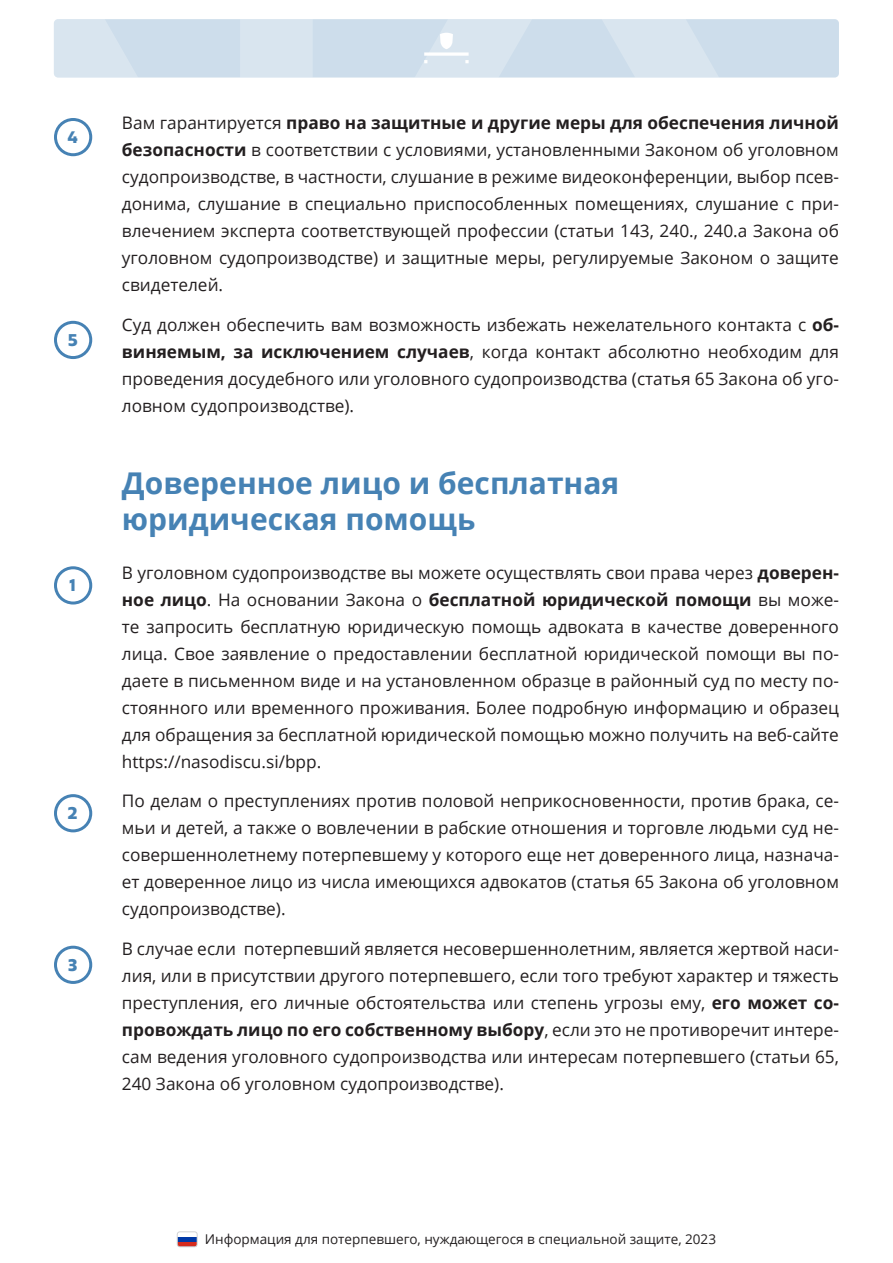
<style>
.page{position:relative;width:893px;height:1263px;background:#fff}
.page>*{position:absolute;margin:0;border:0;box-sizing:border-box;transform-origin:0 0}
.Heading_-_part{font:700 30px/36px "Open Sans";color:#4682b4}
.Besedilo{font:17.25px/27px "Open Sans";color:#231f20;text-align:justify}
.Bulet_-_številke{font:700 16.5px "Mohr";color:#4682b4}
.t1{font:13.5px "Open Sans";color:#231f20}
.s1{font-weight:700}
</style>
<div class="page">
<div style="left:54px;top:19px;width:785px;height:59px;background:#cdddeb;border-radius:4px"></div>
<svg style="left:54px;top:19px;width:694px;height:59px"></svg>
<div style="left:177px;top:1237px;width:20px;height:10px;background:#0039a6"></div>
<div style="left:177px;top:1242px;width:20px;height:5px;background:#d52b1e"></div>
<div style="left:177px;top:1231px;width:21px;height:16px;border:1px solid #d1d2d4;border-radius:3px"></div>
<div style="left:54px;top:118px;width:38px;height:38px;border:3px solid #4682b4;border-radius:50%"></div>
<div style="left:54px;top:321px;width:38px;height:38px;border:3px solid #4682b4;border-radius:50%"></div>
<div style="left:54px;top:566px;width:38px;height:38px;border:3px solid #4682b4;border-radius:50%"></div>
<div style="left:54px;top:794px;width:38px;height:38px;border:3px solid #4682b4;border-radius:50%"></div>
<div style="left:54px;top:946px;width:38px;height:38px;border:3px solid #4682b4;border-radius:50%"></div>
<p class="Bulet_-_številke" style="left:68px;top:128px;width:12px">4</p>
<p class="Bulet_-_številke" style="left:68px;top:330px;width:12px">5</p>
<p class="Bulet_-_številke" style="left:69px;top:576px;width:8px">1</p>
<p class="Bulet_-_številke" style="left:68px;top:804px;width:12px">2</p>
<p class="Bulet_-_številke" style="left:68px;top:955px;width:11px">3</p>
<p class="Besedilo" style="left:122px;top:109px;width:719px">Вам гарантируется <span class="s1">право на защитные и другие меры для обеспечения личной безопасности</span> в соответствии с условиями, установленными Законом об уголовном судопроизводстве, в частности, слушание в режиме видеоконференции, выбор псев&shy;донима, слушание в специально приспособленных помещениях, слушание с при&shy;влечением эксперта соответствующей профессии (статьи 143, 240., 240.а Закона об уголовном судопроизводстве) и защитные меры, регулируемые Законом о защите свидетелей.</p>
<p class="Besedilo" style="left:122px;top:310px;width:719px">Суд должен обеспечить вам возможность избежать нежелательного контакта с <span class="s1">об&shy;виняемым, за исключением случаев</span>, когда контакт абсолютно необходим для проведения досудебного или уголовного судопроизводства (статья 65 Закона об уго&shy;ловном судопроизводстве).</p>
<p class="Heading_-_part" style="left:122px;top:465px;width:499px">Доверенное лицо и бесплатная юридическая помощь</p>
<p class="Besedilo" style="left:122px;top:558px;width:719px">В уголовном судопроизводстве вы можете осуществлять свои права через <span class="s1">доверен&shy;ное лицо</span>. На основании Закона о <span class="s1">бесплатной юридической помощи</span> вы може&shy;те запросить бесплатную юридическую помощь адвоката в качестве доверенного лица. Свое заявление о предоставлении бесплатной юридической помощи вы по&shy;даете в письменном виде и на установленном образце в районный суд по месту по&shy;стоянного или временного проживания. Более подробную информацию и образец для обращения за бесплатной юридической помощью можно получить на веб-сайте https://nasodiscu.si/bpp.</p>
<p class="Besedilo" style="left:122px;top:787px;width:719px">По делам о преступлениях против половой неприкосновенности, против брака, се&shy;мьи и детей, а также о вовлечении в рабские отношения и торговле людьми суд не&shy;совершеннолетнему потерпевшему у которого еще нет доверенного лица, назнача&shy;ет доверенное лицо из числа имеющихся адвокатов (статья 65 Закона об уголовном судопроизводстве).</p>
<p class="Besedilo" style="left:122px;top:935px;width:719px">В случае если потерпевший является несовершеннолетним, является жертвой наси&shy;лия, или в присутствии другого потерпевшего, если того требуют характер и тяжесть преступления, его личные обстоятельства или степень угрозы ему, <span class="s1">его может со&shy;провождать лицо по его собственному выбору</span>, если это не противоречит интере&shy;сам ведения уголовного судопроизводства или интересам потерпевшего (статьи 65, 240 Закона об уголовном судопроизводстве).</p>
<p class="t1" style="left:205px;top:1230px;width:513px">Информация для потерпевшего, нуждающегося в специальной защите, 2023</p>
</div>
